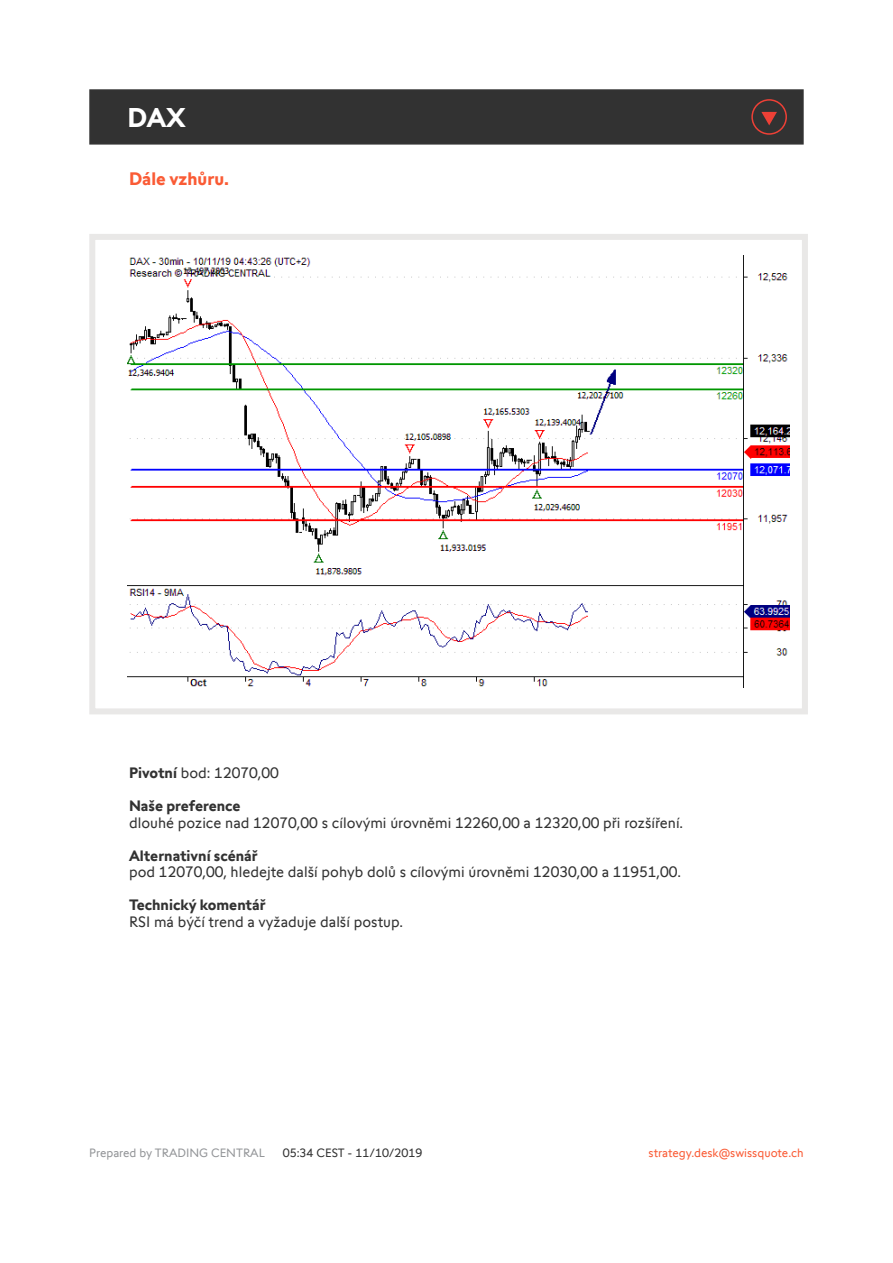
<style>
.page{position:relative;width:893px;height:1263px;background:#fff}
.page>*{position:absolute;margin:0;border:0;box-sizing:border-box;transform-origin:0 0}
.t1{font:700 27px "Swissquote CT";color:#fff}
.t2{font:700 18px "Swissquote CT";color:#fa5b35}
.t3{font:15px "Swissquote CT";color:#323232}
.t4{font:700 15px "Swissquote CT";color:#323232}
.t5{font:12px "Swissquote CT";color:#fa5b35}
.t6{font:12px "Swissquote CT";color:#939598}
.t7{font:12px "Swissquote CT";color:#323232}
.s1{font-weight:700}
</style>
<div class="page">
<div style="left:89px;top:234px;width:719px;height:480px;border:6px solid #e9e8e7"></div>
<div style="left:89px;top:89px;width:715px;height:56px;background:#323232;border:2px solid #323232"></div>
<img style="left:128px;top:255px;width:661px;height:432px">
<svg style="left:751px;top:99px;width:36px;height:36px"></svg>
<h1 class="t1" style="left:128px;top:101px;width:60px">DAX</h1>
<p class="t2" style="left:129px;top:168px;width:102px">Dále vzhůru.</p>
<p class="t3" style="left:129px;top:764px;width:151px"><span class="s1">Pivotní</span> bod: 12070,00</p>
<p class="t4" style="left:129px;top:797px;width:113px">Naše preference</p>
<p class="t3" style="left:129px;top:814px;width:556px">dlouhé pozice nad 12070,00 s cílovými úrovněmi 12260,00 a 12320,00 při rozšíření.</p>
<p class="t4" style="left:129px;top:846px;width:130px">Alternativní scénář</p>
<p class="t3" style="left:129px;top:863px;width:554px">pod 12070,00, hledejte další pohyb dolů s cílovými úrovněmi 12030,00 a 11951,00.</p>
<p class="t4" style="left:129px;top:896px;width:138px">Technický komentář</p>
<p class="t3" style="left:129px;top:913px;width:276px">RSI má býčí trend a vyžaduje další postup.</p>
<p class="t6" style="left:89px;top:1145px;width:177px">Prepared by TRADING CENTRAL</p>
<p class="t7" style="left:283px;top:1145px;width:141px">05:34 CEST - 11/10/2019</p>
<p class="t5" style="left:649px;top:1145px;width:157px">strategy.desk@swissquote.ch</p>
</div>
